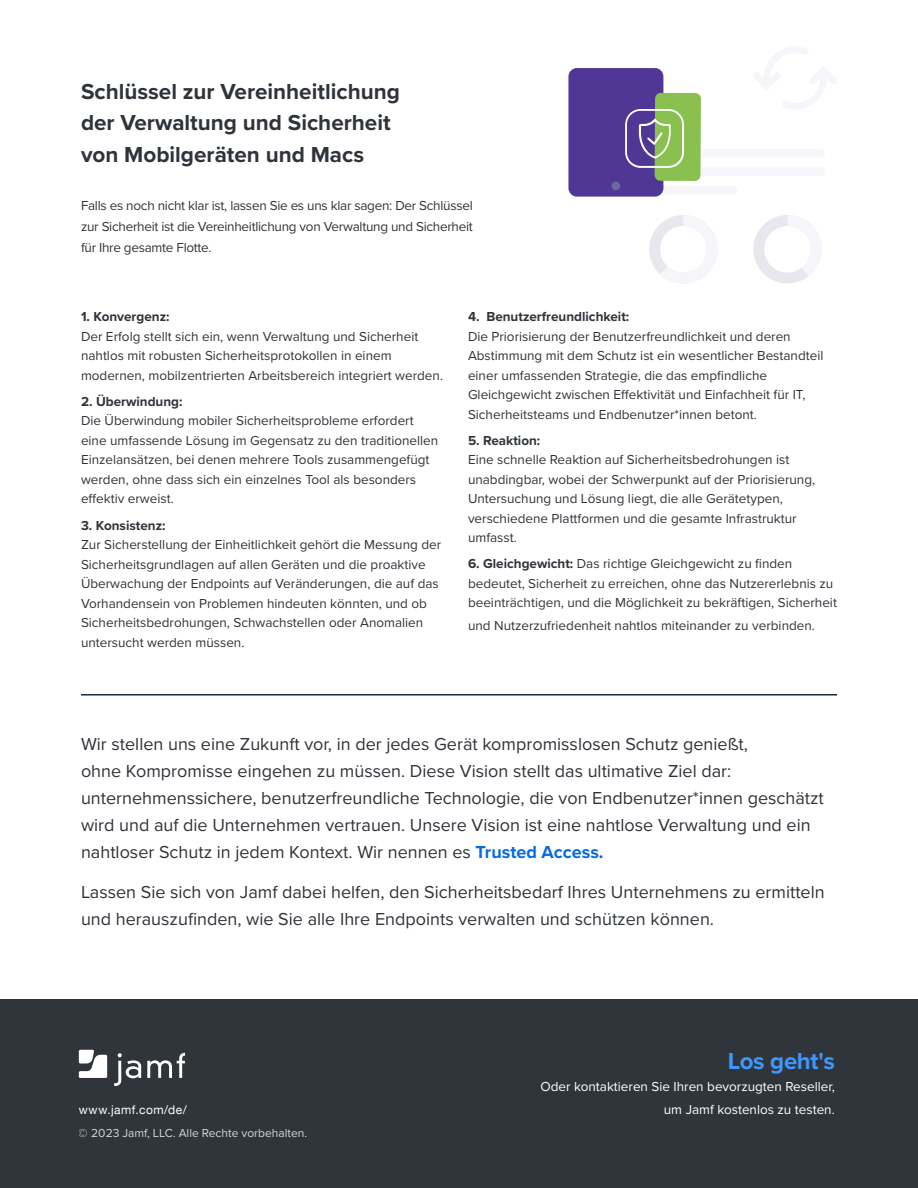
<style>
.page{position:relative;width:918px;height:1188px;background:#fff}
.page>*{position:absolute;margin:0;border:0;box-sizing:border-box;transform-origin:0 0}
.t1{font:700 24px "Proxima Nova";letter-spacing:-.015em;color:#3e97fc}
.t2{font:700 22.5px/31.5px "Proxima Nova";color:#2f343a}
.t3{font:18px/27px "Proxima Nova";color:#2f343a}
.t4{font:13.5px/19.5px "Proxima Nova";color:#2f343a}
.t5{font:700 13.5px "Proxima Nova";color:#2f343a}
.t6{font:13.5px "Proxima Nova";color:#fff}
.t7{font:12px "Proxima Nova";color:#fff}
.t8{font:12px "Helvetica Neue";letter-spacing:.04em;color:#fff}
.s1{font-weight:700}
.s2{font-weight:700;color:#056ae6}
</style>
<div class="page">
<div style="left:0;top:999px;width:918px;height:189px;background:#2f353a"></div>
<svg style="left:147px;top:1053px;width:38px;height:25px"></svg>
<svg style="left:114px;top:1053px;width:27px;height:33px"></svg>
<svg style="left:79px;top:1050px;width:28px;height:28px"></svg>
<svg style="left:649px;top:215px;width:69px;height:69px"></svg>
<svg style="left:753px;top:215px;width:69px;height:69px"></svg>
<div style="left:641px;top:167px;width:184px;height:9px;background:#f5f5fa;border-radius:4px"></div>
<div style="left:641px;top:149px;width:184px;height:8px;background:#f5f5fa;border-radius:4px"></div>
<div style="left:641px;top:186px;width:96px;height:8px;background:#f5f5fa;border-radius:4px"></div>
<div style="left:568px;top:68px;width:95px;height:129px;background:#513795;border-radius:8px"></div>
<div style="left:612px;top:182px;width:8px;height:8px;background:#69699e;border-radius:50%"></div>
<svg style="left:625px;top:93px;width:76px;height:88px"></svg>
<hr style="left:81px;top:694px;width:756px;height:2px;background:#172a42">
<h2 class="t2" style="left:81px;top:75px;width:320px">Schlüssel zur Vereinheitlichung der Verwaltung und Sicherheit von Mobilgeräten und Macs</h2>
<p class="t4" style="left:81px;top:194px;width:393px;line-height:21px;text-align:justify">Falls es noch nicht klar ist, lassen Sie es uns klar sagen: Der Schlüssel zur Sicherheit ist die Vereinheitlichung von Verwaltung und Sicherheit für Ihre gesamte Flotte.</p>
<p class="t5" style="left:81px;top:307px;width:90px">1. Konvergenz:</p>
<p class="t4" style="left:81px;top:326px;width:364px">Der Erfolg stellt sich ein, wenn Verwaltung und Sicherheit nahtlos mit robusten Sicherheitsprotokollen in einem modernen, mobilzentrierten Arbeitsbereich integriert werden.</p>
<p class="t5" style="left:81px;top:391px;width:103px">2. Überwindung:</p>
<p class="t4" style="left:81px;top:411px;width:359px">Die Überwindung mobiler Sicherheitsprobleme erfordert eine umfassende Lösung im Gegensatz zu den traditionellen Einzelansätzen, bei denen mehrere Tools zusammengefügt werden, ohne dass sich ein einzelnes Tool als besonders effektiv erweist.</p>
<p class="t5" style="left:81px;top:515px;width:86px">3. Konsistenz:</p>
<p class="t4" style="left:81px;top:534px;width:362px">Zur Sicherstellung der Einheitlichkeit gehört die Messung der Sicherheitsgrundlagen auf allen Geräten und die proaktive Überwachung der Endpoints auf Veränderungen, die auf das Vorhandensein von Problemen hindeuten könnten, und ob Sicherheitsbedrohungen, Schwachstellen oder Anomalien untersucht werden müssen.</p>
<p class="t5" style="left:468px;top:307px;width:163px">4. Benutzerfreundlichkeit:</p>
<p class="t4" style="left:468px;top:326px;width:357px">Die Priorisierung der Benutzerfreundlichkeit und deren Abstimmung mit dem Schutz ist ein wesentlicher Bestandteil einer umfassenden Strategie, die das empfindliche Gleichgewicht zwischen Effektivität und Einfachheit für IT, Sicherheitsteams und Endbenutzer*innen betont.</p>
<p class="t5" style="left:468px;top:430px;width:74px">5. Reaktion:</p>
<p class="t4" style="left:468px;top:449px;width:349px">Eine schnelle Reaktion auf Sicherheitsbedrohungen ist unabdingbar, wobei der Schwerpunkt auf der Priorisierung, Untersuchung und Lösung liegt, die alle Gerätetypen, verschiedene Plattformen und die gesamte Infrastruktur umfasst.</p>
<p class="t4" style="left:468px;top:554px;width:370px"><span class="s1">6. Gleichgewicht:</span> Das richtige Gleichgewicht zu finden bedeutet, Sicherheit zu erreichen, ohne das Nutzererlebnis zu beeinträchtigen, und die Möglichkeit zu bekräftigen, Sicherheit</p>
<p class="t4" style="left:468px;top:615px;width:349px">und Nutzerzufriedenheit nahtlos miteinander zu verbinden.</p>
<p class="t3" style="left:81px;top:729px;width:744px">Wir stellen uns eine Zukunft vor, in der jedes Gerät kompromisslosen Schutz genießt,<br>ohne Kompromisse eingehen zu müssen. Diese Vision stellt das ultimative Ziel dar: unternehmenssichere, benutzerfreundliche Technologie, die von Endbenutzer*innen geschätzt wird und auf die Unternehmen vertrauen. Unsere Vision ist eine nahtlose Verwaltung und ein nahtloser Schutz in jedem Kontext. Wir nennen es <span class="s2">Trusted Access.</span></p>
<h3 class="t3" style="left:81px;top:878px;width:745px">Lassen Sie sich von Jamf dabei helfen, den Sicherheitsbedarf Ihres Unternehmens zu ermitteln und herauszufinden, wie Sie alle Ihre Endpoints verwalten und schützen können.</h3>
<h1 class="t1" style="left:728px;top:1043px;width:109px">Los geht's</h1>
<p class="t6" style="left:541px;top:1077px;width:296px">Oder kontaktieren Sie Ihren bevorzugten Reseller,</p>
<p class="t8" style="left:79px;top:1101px;width:109px">www.jamf.com/de/</p>
<p class="t6" style="left:664px;top:1099px;width:172px">um Jamf kostenlos zu testen.</p>
<p class="t7" style="left:79px;top:1124px;width:230px">© 2023 Jamf, LLC. Alle Rechte vorbehalten.</p>
</div>
